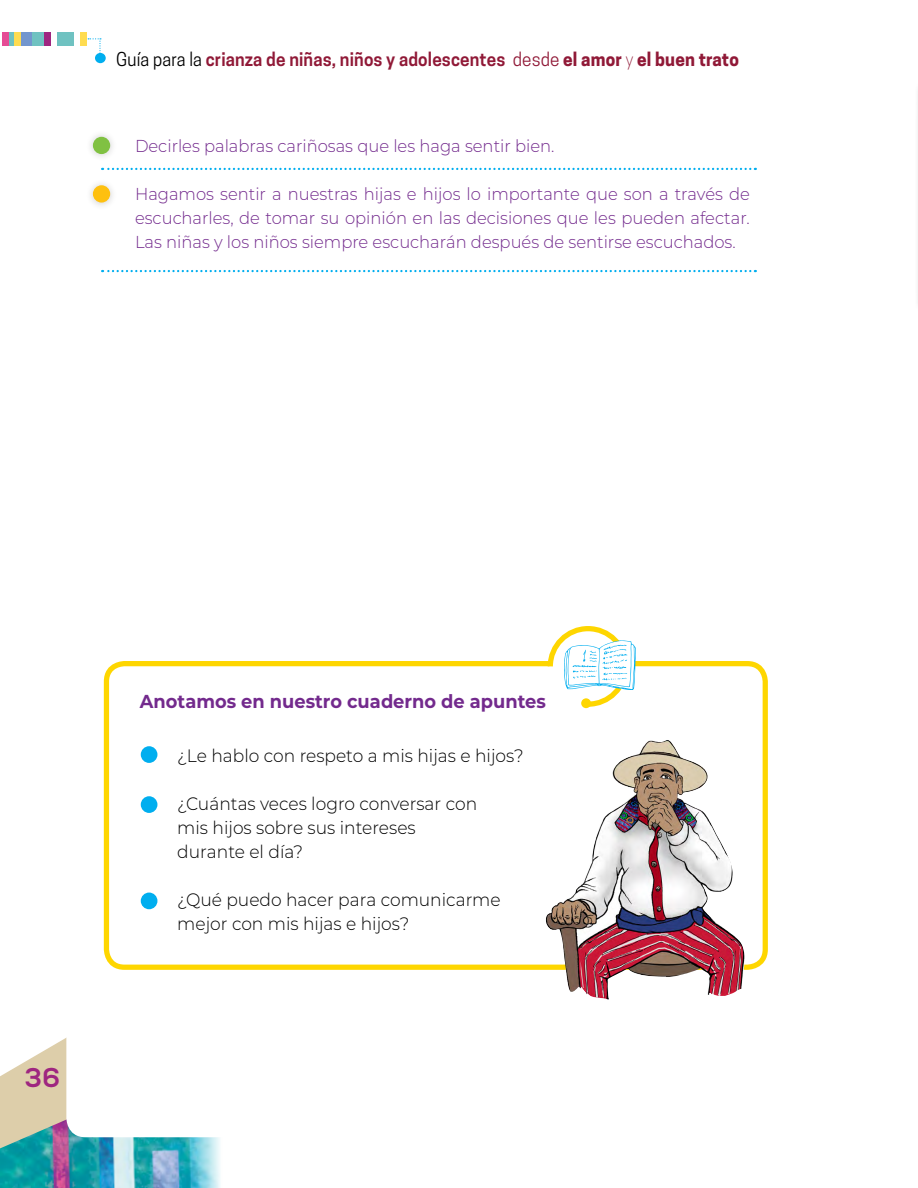
<style>
.page{position:relative;width:918px;height:1188px;background:#fff}
.page>*{position:absolute;margin:0;border:0;box-sizing:border-box;transform-origin:0 0}
.t1{font:700 27px "Nexa";color:#9e2680;scale:.95 1}
.t2{font:700 18.75px "Montserrat";color:#732a8d;scale:.95 1}
.t3{font:300 18px/24px "Montserrat";color:#000;scale:.95 1}
.t4{font:600 18px "Cooper Hewitt";letter-spacing:.01em;color:#901937;scale:.95 1}
.t5{font:300 17.25px/24px "Montserrat";color:#732a8d;text-align:justify;scale:.95 1}
.s1{font-weight:400;color:#000}
.s2{font-weight:400}
.s3{font-weight:700}
.s4{font-weight:300}
</style>
<div class="page">
<img style="left:0;top:1038px;width:220px;height:150px">
<svg style="left:66px;top:677px;width:696px;height:460px"></svg>
<div style="left:0;top:600px;width:68px;height:115px;background:#fff"></div>
<div style="left:80px;top:32px;width:7px;height:14px;background:#ffdc50"></div>
<div style="left:57px;top:32px;width:16px;height:14px;background:#6fc2c1"></div>
<div style="left:32px;top:32px;width:12px;height:14px;background:#6fc2c1"></div>
<div style="left:8px;top:32px;width:6px;height:14px;background:#6fc2c1"></div>
<div style="left:21px;top:32px;width:11px;height:14px;background:#7396ce"></div>
<div style="left:2px;top:32px;width:6px;height:14px;background:#e54c95"></div>
<div style="left:44px;top:32px;width:7px;height:14px;background:#9e2680"></div>
<div style="left:14px;top:32px;width:6px;height:14px;background:#ffdc50"></div>
<div style="left:95px;top:53px;width:11px;height:10px;background:#00aeef;border-radius:50%"></div>
<svg style="left:88px;top:38px;width:13px;height:19px"></svg>
<div style="left:141px;top:796px;width:16px;height:17px;background:#00aeef;border-radius:50%"></div>
<div style="left:141px;top:746px;width:16px;height:17px;background:#00aeef;border-radius:50%"></div>
<div style="left:141px;top:893px;width:16px;height:16px;background:#00aeef;border-radius:50%"></div>
<div style="left:104px;top:661px;width:664px;height:309px;border:5px solid #fed600;border-radius:18px"></div>
<img style="left:541px;top:740px;width:207px;height:259px">
<svg style="left:545px;top:626px;width:91px;height:83px"></svg>
<div style="left:85px;top:129px;width:33px;height:33px;background:#000;opacity:.2"></div>
<div style="left:93px;top:137px;width:17px;height:17px;background:#80c142;border-radius:50%"></div>
<div style="left:85px;top:177px;width:33px;height:33px;background:#000;opacity:.2"></div>
<div style="left:93px;top:185px;width:17px;height:18px;background:#fec00f;border-radius:50%"></div>
<svg style="left:102px;top:168px;width:654px;height:2px"></svg>
<svg style="left:102px;top:270px;width:654px;height:2px"></svg>
<p class="t4" style="left:116px;top:49px;width:657px"><span class="s1">Guía para la</span> crianza de niñas, niños y adolescentes <span class="s2">desde</span> <span class="s3">el amor</span> <span class="s4">y</span> <span class="s3">el buen trato</span></p>
<p class="t5" style="left:135px;top:133px;width:443px">Decirles palabras cariñosas que les haga sentir bien.</p>
<p class="t5" style="left:135px;top:181px;width:649px">Hagamos sentir a nuestras hijas e hijos lo importante que son a través de escucharles, de tomar su opinión en las decisiones que les pueden afectar.<br>Las niñas y los niños siempre escucharán después de sentirse escuchados.</p>
<h1 class="t1" style="left:26px;top:1062px;width:38px">36</h1>
<p class="t2" style="left:140px;top:688px;width:429px">Anotamos en nuestro cuaderno de apuntes</p>
<p class="t3" style="left:177px;top:743px;width:366px">¿Le hablo con respeto a mis hijas e hijos?</p>
<p class="t3" style="left:177px;top:791px;width:317px">¿Cuántas veces logro conversar con mis hijos sobre sus intereses durante el día?</p>
<p class="t3" style="left:177px;top:887px;width:342px">¿Qué puedo hacer para comunicarme mejor con mis hijas e hijos?</p>
</div>
